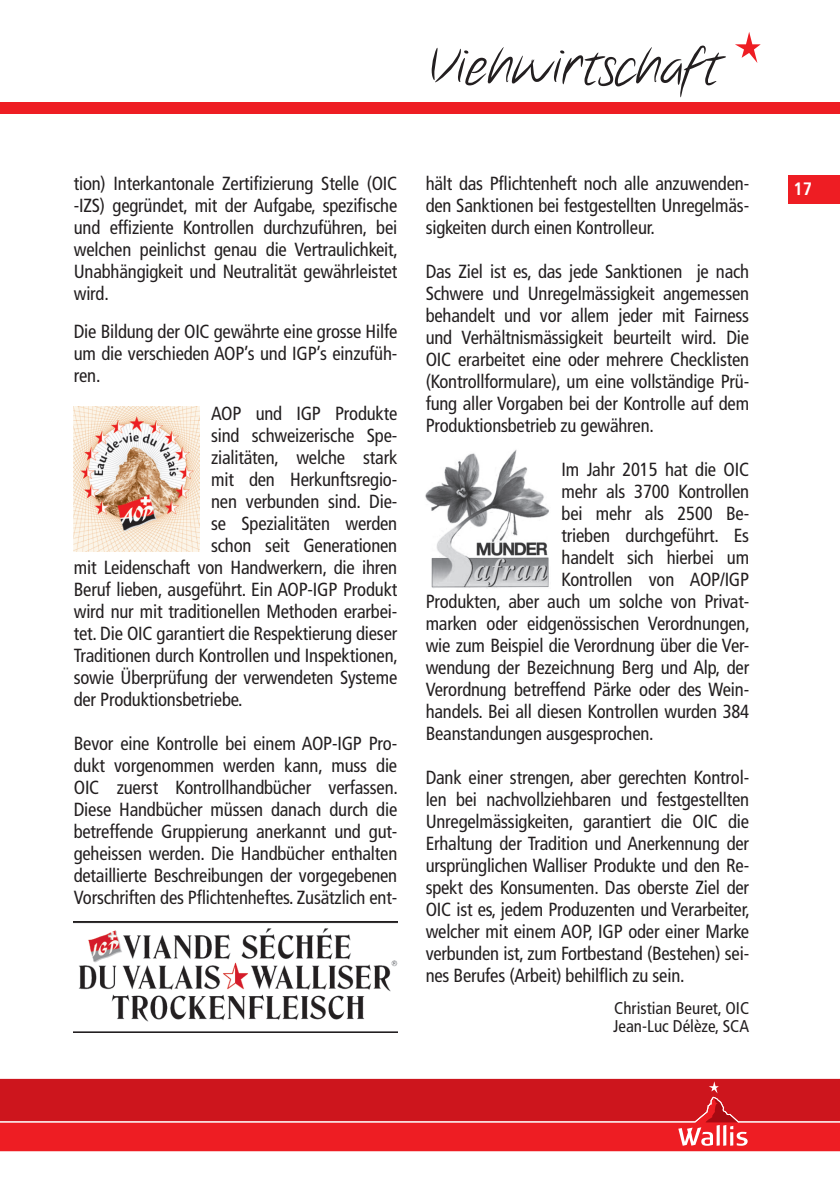
<style>
.page{position:relative;width:840px;height:1191px;background:#fff}
.page>*{position:absolute;margin:0;border:0;box-sizing:border-box;transform-origin:0 0}
.t1{font:52px "Notethis";color:#231f20}
.t2{font:condensed 19px/22px "Frutiger";letter-spacing:-.01em;color:#231f20;text-align:justify}
.t3{font:700 condensed 18px "Frutiger";color:#fff}
.t4{font:condensed 17px/18px "Frutiger";color:#231f20}
</style>
<div class="page">
<div style="left:0;top:1145px;width:839px;height:6px;background:#ee1d23"></div>
<svg style="left:0;top:1078px;width:839px;height:67px;background:#d92128"></svg>
<div style="left:0;top:102px;width:839px;height:11px;background:#ee1d23"></div>
<div style="left:788px;top:176px;width:51px;height:28px;background:#ee1d23"></div>
<svg style="left:735px;top:32px;width:25px;height:31px"></svg>
<img style="left:74px;top:407px;width:126px;height:145px">
<img style="left:74px;top:922px;width:323px;height:110px">
<img style="left:425px;top:450px;width:124px;height:138px">
<h1 class="t1" style="left:429px;top:34px;width:292px">Viehwirtschaft</h1>
<p class="t2" style="left:74px;top:173px;width:325px">tion) Interkantonale Zertifizierung Stelle (OIC -IZS) gegründet, mit der Aufgabe, spezifische und effiziente Kontrollen durchzuführen, bei welchen peinlichst genau die Vertraulichkeit, Unabhängigkeit und Neutralität gewährleistet wird.</p>
<p class="t2" style="left:74px;top:321px;width:325px">Die Bildung der OIC gewährte eine grosse Hilfe um die verschieden AOP’s und IGP’s einzufüh&shy;ren.</p>
<p class="t2" style="left:211px;top:403px;width:187px">AOP und IGP Produkte</p>
<p class="t2" style="left:211px;top:425px;width:187px">sind schweizerische Spe-</p>
<p class="t2" style="left:211px;top:447px;width:187px">zialitäten, welche stark</p>
<p class="t2" style="left:211px;top:469px;width:187px">mit den Herkunftsregio-</p>
<p class="t2" style="left:211px;top:491px;width:187px">nen verbunden sind. Die-</p>
<p class="t2" style="left:211px;top:513px;width:187px">se Spezialitäten werden</p>
<p class="t2" style="left:211px;top:535px;width:187px">schon seit Generationen</p>
<p class="t2" style="left:74px;top:557px;width:325px">mit Leidenschaft von Handwerkern, die ihren</p>
<p class="t2" style="left:74px;top:579px;width:325px">Beruf lieben, ausgeführt. Ein AOP-IGP Produkt</p>
<p class="t2" style="left:74px;top:601px;width:325px">wird nur mit traditionellen Methoden erarbei-</p>
<p class="t2" style="left:74px;top:623px;width:325px">tet. Die OIC garantiert die Respektierung dieser</p>
<p class="t2" style="left:74px;top:645px;width:325px">Traditionen durch Kontrollen und Inspektionen,</p>
<p class="t2" style="left:74px;top:667px;width:325px">sowie Überprüfung der verwendeten Systeme</p>
<p class="t2" style="left:74px;top:689px;width:170px">der Produktionsbetriebe.</p>
<p class="t2" style="left:74px;top:733px;width:325px">Bevor eine Kontrolle bei einem AOP-IGP Pro&shy;dukt vorgenommen werden kann, muss die OIC zuerst Kontrollhandbücher verfassen.<br>Diese Handbücher müssen danach durch die betreffende Gruppierung anerkannt und gut&shy;geheissen werden. Die Handbücher enthalten detaillierte Beschreibungen der vorgegebenen Vorschriften des Pflichtenheftes. Zusätzlich ent-</p>
<p class="t2" style="left:425px;top:173px;width:325px">hält das Pflichtenheft noch alle anzuwenden&shy;den Sanktionen bei festgestellten Unregelmäs&shy;sigkeiten durch einen Kontrolleur.</p>
<p class="t2" style="left:425px;top:261px;width:325px">Das Ziel ist es, das jede Sanktionen je nach Schwere und Unregelmässigkeit angemessen behandelt und vor allem jeder mit Fairness und Verhältnismässigkeit beurteilt wird. Die OIC erarbeitet eine oder mehrere Checklisten (Kontrollformulare), um eine vollständige Prü&shy;fung aller Vorgaben bei der Kontrolle auf dem Produktionsbetrieb zu gewähren.</p>
<p class="t2" style="left:561px;top:459px;width:189px">Im Jahr 2015 hat die OIC</p>
<p class="t2" style="left:561px;top:481px;width:189px">mehr als 3700 Kontrollen</p>
<p class="t2" style="left:561px;top:503px;width:189px">bei mehr als 2500 Be-</p>
<p class="t2" style="left:561px;top:525px;width:189px">trieben durchgeführt. Es</p>
<p class="t2" style="left:561px;top:547px;width:189px">handelt sich hierbei um</p>
<p class="t2" style="left:561px;top:569px;width:189px">Kontrollen von AOP/IGP</p>
<p class="t2" style="left:425px;top:591px;width:325px">Produkten, aber auch um solche von Privat-</p>
<p class="t2" style="left:425px;top:613px;width:325px">marken oder eidgenössischen Verordnungen,</p>
<p class="t2" style="left:425px;top:635px;width:325px">wie zum Beispiel die Verordnung über die Ver-</p>
<p class="t2" style="left:425px;top:657px;width:325px">wendung der Bezeichnung Berg und Alp, der</p>
<p class="t2" style="left:425px;top:679px;width:325px">Verordnung betreffend Pärke oder des Wein-</p>
<p class="t2" style="left:425px;top:701px;width:325px">handels. Bei all diesen Kontrollen wurden 384</p>
<p class="t2" style="left:425px;top:723px;width:229px">Beanstandungen ausgesprochen.</p>
<p class="t2" style="left:425px;top:767px;width:325px">Dank einer strengen, aber gerechten Kontrol&shy;len bei nachvollziehbaren und festgestellten Unregelmässigkeiten, garantiert die OIC die Erhaltung der Tradition und Anerkennung der ursprünglichen Walliser Produkte und den Re&shy;spekt des Konsumenten. Das oberste Ziel der OIC ist es, jedem Produzenten und Verarbeiter, welcher mit einem AOP, IGP oder einer Marke verbunden ist, zum Fortbestand (Bestehen) sei&shy;nes Berufes (Arbeit) behilflich zu sein.</p>
<p class="t4" style="left:612px;top:999px;width:137px">Christian Beuret, OIC<br>Jean-Luc Délèze, SCA</p>
<p class="t3" style="left:793px;top:178px;width:20px">17</p>
</div>
